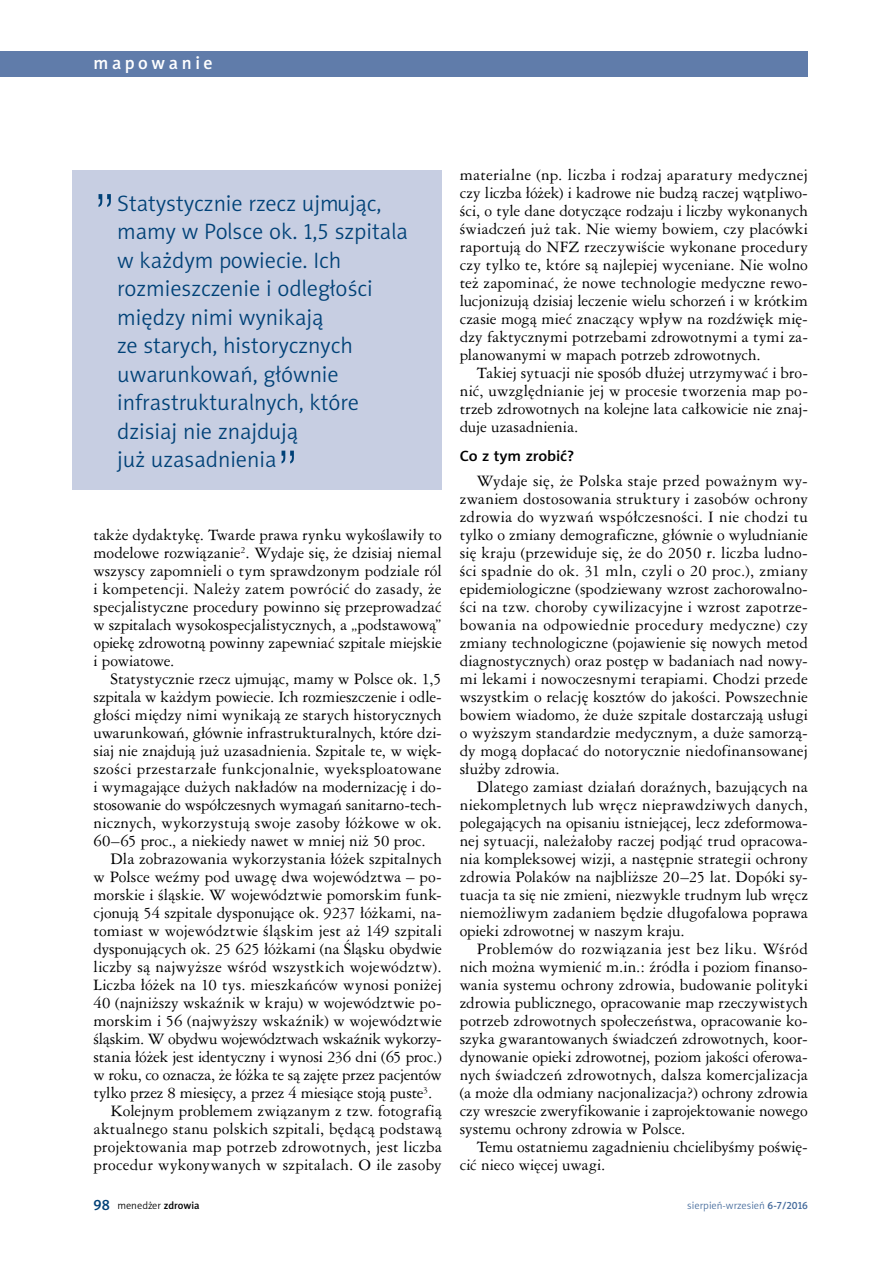
<style>
.page{position:relative;width:893px;height:1263px;background:#fff}
.page>*{position:absolute;margin:0;border:0;box-sizing:border-box;transform-origin:0 0}
.t1{font:52.5px "Swis 721 Lt PL";color:#004177}
.t2{font:22.5px/28.5px "Naomi Sans EFN Light";color:#004177}
.t3{font:18px "Naomi Sans EFN Medium";letter-spacing:.2em;color:#fff}
.t4{font:15px/18px "Ameri Garmnd PL";color:#000;text-align:justify}
.t5{font:15px "Ameri Garmnd PL";letter-spacing:-.02em;color:#000}
.t6{font:15px "Naomi Sans EFN Medium";letter-spacing:-.01em;color:#000;scale:1.1 1}
.t7{font:10.5px "Naomi Sans EFN Light";color:#456b9c}
.t8{font:10.5px "Naomi Sans EFN Light";color:#000}
.s1{font-family:"Naomi Sans EFN Medium";font-size:15px;color:#004177}
.s2{font-family:"Naomi Sans EFN Medium"}
</style>
<div class="page">
<div style="left:0;top:51px;width:808px;height:26px;background:#607caa"></div>
<div style="left:72px;top:170px;width:370px;height:320px;background:#c7cee2"></div>
<p class="t3" style="left:94px;top:52px;width:121px">mapowanie</p>
<h1 class="t1" style="left:94px;top:180px;width:24px">”</h1>
<p class="t2" style="left:117px;top:189px;width:292px">Statystycznie rzecz ujmując, mamy w Polsce ok. 1,5 szpitala w każdym powiecie. Ich rozmieszczenie i odległości między nimi wynikają<br>ze starych, historycznych uwarunkowań, głównie infrastrukturalnych, które dzisiaj nie znajdują<br>już uzasadnienia</p>
<h1 class="t1" style="left:277px;top:437px;width:24px">”</h1>
<p class="t4" style="left:94px;top:525px;width:350px">także dydaktykę. Twarde prawa rynku wykoślawiły to modelowe rozwiązanie<sup>2</sup>. Wydaje się, że dzisiaj niemal wszyscy zapomnieli o tym sprawdzonym podziale ról i kompetencji. Należy zatem powrócić do zasady, że specjalistyczne procedury powinno się przeprowadzać w szpitalach wysokospecjalistycznych, a „podstawową” opiekę zdrowotną powinny zapewniać szpitale miejskie i powiatowe.</p>
<p class="t4" style="left:94px;top:669px;width:350px;text-indent:17px">Statystycznie rzecz ujmując, mamy w Polsce ok. 1,5 szpitala w każdym powiecie. Ich rozmieszczenie i odle&shy;głości między nimi wynikają ze starych historycznych uwarunkowań, głównie infrastrukturalnych, które dzi&shy;siaj nie znajdują już uzasadnienia. Szpitale te, w więk&shy;szości przestarzałe funkcjonalnie, wyeksploatowane i wymagające dużych nakładów na modernizację i do&shy;stosowanie do współczesnych wymagań sanitarno-tech&shy;nicznych, wykorzystują swoje zasoby łóżkowe w ok.<br>60–65 proc., a niekiedy nawet w mniej niż 50 proc.</p>
<p class="t4" style="left:111px;top:849px;width:333px">Dla zobrazowania wykorzystania łóżek szpitalnych</p>
<p class="t4" style="left:94px;top:867px;width:350px">w Polsce weźmy pod uwagę dwa województwa – po-</p>
<p class="t4" style="left:94px;top:885px;width:350px">morskie i śląskie. W województwie pomorskim funk-</p>
<p class="t4" style="left:94px;top:903px;width:350px">cjonują 54 szpitale dysponujące ok. 9237 łóżkami, na-</p>
<p class="t4" style="left:94px;top:921px;width:350px">tomiast w województwie śląskim jest aż 149 szpitali</p>
<p class="t4" style="left:94px;top:939px;width:350px">dysponujących ok. 25 625 łóżkami (na Śląsku obydwie</p>
<p class="t4" style="left:94px;top:957px;width:350px">liczby są najwyższe wśród wszystkich województw).</p>
<p class="t4" style="left:94px;top:975px;width:350px">Liczba łóżek na 10 tys. mieszkańców wynosi poniżej</p>
<p class="t4" style="left:94px;top:993px;width:350px">40 (najniższy wskaźnik w kraju) w województwie po-</p>
<p class="t4" style="left:94px;top:1011px;width:350px">morskim i 56 (najwyższy wskaźnik) w województwie</p>
<p class="t5" style="left:94px;top:1029px;width:350px">śląskim. W obydwu województwach wskaźnik wykorzy-</p>
<p class="t4" style="left:94px;top:1047px;width:350px">stania łóżek jest identyczny i wynosi 236 dni (65 proc.)</p>
<p class="t5" style="left:94px;top:1065px;width:350px">w roku, co oznacza, że łóżka te są zajęte przez pacjentów</p>
<p class="t4" style="left:94px;top:1083px;width:340px">tylko przez 8 miesięcy, a przez 4 miesiące stoją puste<sup>3</sup>.</p>
<p class="t4" style="left:111px;top:1101px;width:333px">Kolejnym problemem związanym z tzw. fotografią</p>
<p class="t4" style="left:94px;top:1119px;width:350px">aktualnego stanu polskich szpitali, będącą podstawą</p>
<p class="t4" style="left:94px;top:1137px;width:350px">projektowania map potrzeb zdrowotnych, jest liczba</p>
<p class="t4" style="left:94px;top:1155px;width:350px">procedur wykonywanych w szpitalach. O ile zasoby</p>
<p class="t4" style="left:460px;top:165px;width:350px">materialne (np. liczba i rodzaj aparatury medycznej czy liczba łóżek) i kadrowe nie budzą raczej wątpliwo&shy;ści, o tyle dane dotyczące rodzaju i liczby wykonanych świadczeń już tak. Nie wiemy bowiem, czy placówki raportują do NFZ rzeczywiście wykonane procedury czy tylko te, które są najlepiej wyceniane. Nie wolno też zapominać, że nowe technologie medyczne rewo&shy;lucjonizują dzisiaj leczenie wielu schorzeń i w krótkim czasie mogą mieć znaczący wpływ na rozdźwięk mię&shy;dzy faktycznymi potrzebami zdrowotnymi a tymi za&shy;planowanymi w mapach potrzeb zdrowotnych.</p>
<p class="t4" style="left:460px;top:363px;width:350px;text-indent:17px">Takiej sytuacji nie sposób dłużej utrzymywać i bro&shy;nić, uwzględnianie jej w procesie tworzenia map po&shy;trzeb zdrowotnych na kolejne lata całkowicie nie znaj&shy;duje uzasadnienia.</p>
<p class="t6" style="left:460px;top:447px;width:106px">Co z tym zrobić?</p>
<p class="t4" style="left:460px;top:471px;width:350px;text-indent:17px">Wydaje się, że Polska staje przed poważnym wy&shy;zwaniem dostosowania struktury i zasobów ochrony zdrowia do wyzwań współczesności. I nie chodzi tu tylko o zmiany demograficzne, głównie o wyludnianie się kraju (przewiduje się, że do 2050 r. liczba ludno&shy;ści spadnie do ok. 31 mln, czyli o 20 proc.), zmiany epidemiologiczne (spodziewany wzrost zachorowalno&shy;ści na tzw. choroby cywilizacyjne i wzrost zapotrze&shy;bowania na odpowiednie procedury medyczne) czy zmiany technologiczne (pojawienie się nowych metod diagnostycznych) oraz postęp w badaniach nad nowy&shy;mi lekami i nowoczesnymi terapiami. Chodzi przede wszystkim o relację kosztów do jakości. Powszechnie bowiem wiadomo, że duże szpitale dostarczają usługi o wyższym standardzie medycznym, a duże samorzą&shy;dy mogą dopłacać do notorycznie niedofinansowanej służby zdrowia.</p>
<p class="t4" style="left:460px;top:777px;width:350px;text-indent:17px">Dlatego zamiast działań doraźnych, bazujących na niekompletnych lub wręcz nieprawdziwych danych, polegających na opisaniu istniejącej, lecz zdeformowa&shy;nej sytuacji, należałoby raczej podjąć trud opracowa&shy;nia kompleksowej wizji, a następnie strategii ochrony zdrowia Polaków na najbliższe 20–25 lat. Dopóki sy&shy;tuacja ta się nie zmieni, niezwykle trudnym lub wręcz niemożliwym zadaniem będzie długofalowa poprawa opieki zdrowotnej w naszym kraju.</p>
<p class="t4" style="left:460px;top:939px;width:350px;text-indent:17px">Problemów do rozwiązania jest bez liku. Wśród nich można wymienić m.in.: źródła i poziom finanso&shy;wania systemu ochrony zdrowia, budowanie polityki zdrowia publicznego, opracowanie map rzeczywistych potrzeb zdrowotnych społeczeństwa, opracowanie ko&shy;szyka gwarantowanych świadczeń zdrowotnych, koor&shy;dynowanie opieki zdrowotnej, poziom jakości oferowa&shy;nych świadczeń zdrowotnych, dalsza komercjalizacja (a może dla odmiany nacjonalizacja?) ochrony zdrowia czy wreszcie zweryfikowanie i zaprojektowanie nowego systemu ochrony zdrowia w Polsce.</p>
<p class="t4" style="left:460px;top:1137px;width:350px;text-indent:17px">Temu ostatniemu zagadnieniu chcielibyśmy poświę&shy;cić nieco więcej uwagi.</p>
<p class="t8" style="left:94px;top:1199px;width:108px"><span class="s1">98</span> menedżer <span class="s2">zdrowia</span></p>
<p class="t7" style="left:687px;top:1199px;width:122px">sierpień-wrzesień <span class="s2">6-7/2016</span></p>
</div>
